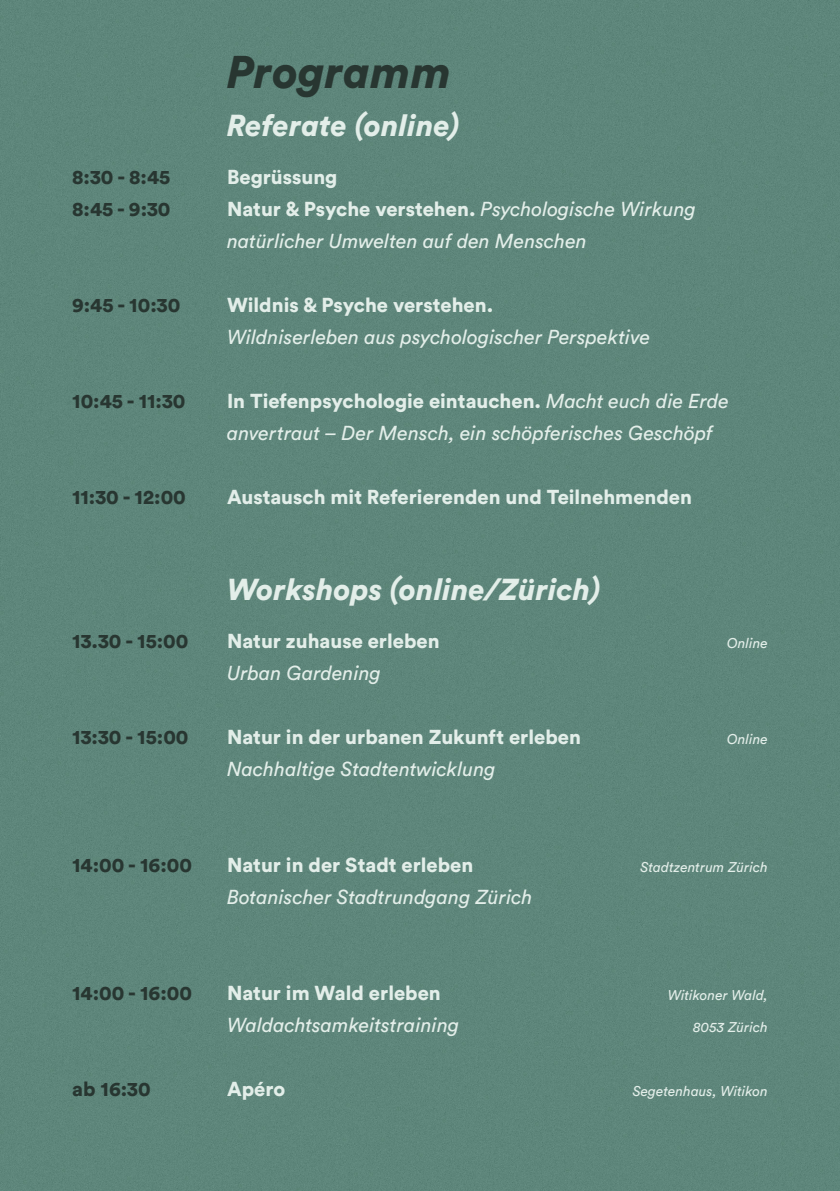
<style>
.page{position:relative;width:840px;height:1191px;background:#fff}
.page>*{position:absolute;margin:0;border:0;box-sizing:border-box;transform-origin:0 0}
.t1{font:italic 900 45.2px "Circular Std";color:#283631}
.t2{font:italic 900 30px "Circular Std";letter-spacing:-.005em;color:#e3eee9}
.t3{font:900 20px "Circular Std";color:#e3eee9}
.t4{font:italic 20px "Circular Std";color:#e3eee9}
.t5{font:900 20px "Circular Std";color:#283631}
.t6{font:italic 14px "Circular Std";color:#e3eee9}
.s1{font-weight:400;font-style:italic}
</style>
<div class="page">
<div style="left:0;top:0;width:839px;height:1191px;background:#5e867b"></div>
<p class="t1" style="left:227px;top:42px;width:226px">Programm</p>
<p class="t2" style="left:227px;top:106px;width:234px">Referate (online)</p>
<p class="t5" style="left:72px;top:164px;width:100px">8:30 - 8:45</p>
<p class="t5" style="left:72px;top:196px;width:100px">8:45 - 9:30</p>
<p class="t3" style="left:227px;top:164px;width:112px">Begrüssung</p>
<p class="t3" style="left:227px;top:196px;width:470px">Natur &amp; Psyche verstehen. <span class="s1">Psychologische Wirkung</span></p>
<p class="t4" style="left:227px;top:229px;width:361px">natürlicher Umwelten auf den Menschen</p>
<p class="t5" style="left:72px;top:292px;width:110px">9:45 - 10:30</p>
<p class="t3" style="left:227px;top:292px;width:267px">Wildnis &amp; Psyche verstehen.</p>
<p class="t4" style="left:227px;top:325px;width:424px">Wildniserleben aus psychologischer Perspektive</p>
<p class="t5" style="left:72px;top:388px;width:115px">10:45 - 11:30</p>
<p class="t3" style="left:227px;top:388px;width:503px">In Tiefenpsychologie eintauchen. <span class="s1">Macht euch die Erde</span></p>
<p class="t4" style="left:227px;top:421px;width:487px">anvertraut – Der Mensch, ein schöpferisches Geschöpf</p>
<p class="t5" style="left:72px;top:484px;width:115px">11:30 - 12:00</p>
<p class="t3" style="left:227px;top:484px;width:466px">Austausch mit Referierenden und Teilnehmenden</p>
<p class="t2" style="left:227px;top:570px;width:375px">Workshops (online/Zürich)</p>
<p class="t5" style="left:72px;top:628px;width:118px">13.30 - 15:00</p>
<p class="t3" style="left:227px;top:628px;width:214px">Natur zuhause erleben</p>
<p class="t4" style="left:227px;top:661px;width:156px">Urban Gardening</p>
<p class="t6" style="left:726px;top:635px;width:42px">Online</p>
<p class="t5" style="left:72px;top:724px;width:118px">13:30 - 15:00</p>
<p class="t3" style="left:227px;top:724px;width:355px">Natur in der urbanen Zukunft erleben</p>
<p class="t4" style="left:227px;top:757px;width:270px">Nachhaltige Stadtentwicklung</p>
<p class="t6" style="left:726px;top:731px;width:42px">Online</p>
<p class="t5" style="left:72px;top:852px;width:121px">14:00 - 16:00</p>
<p class="t3" style="left:227px;top:852px;width:248px">Natur in der Stadt erleben</p>
<p class="t4" style="left:227px;top:885px;width:307px">Botanischer Stadtrundgang Zürich</p>
<p class="t6" style="left:640px;top:859px;width:129px">Stadtzentrum Zürich</p>
<p class="t5" style="left:72px;top:980px;width:121px">14:00 - 16:00</p>
<p class="t3" style="left:227px;top:980px;width:215px">Natur im Wald erleben</p>
<p class="t4" style="left:227px;top:1013px;width:234px">Waldachtsamkeitstraining</p>
<p class="t6" style="left:667px;top:987px;width:101px">Witikoner Wald,</p>
<p class="t6" style="left:692px;top:1019px;width:76px">8053 Zürich</p>
<p class="t5" style="left:72px;top:1076px;width:80px">ab 16:30</p>
<p class="t3" style="left:227px;top:1076px;width:60px">Apéro</p>
<p class="t6" style="left:632px;top:1083px;width:136px">Segetenhaus, Witikon</p>
</div>
